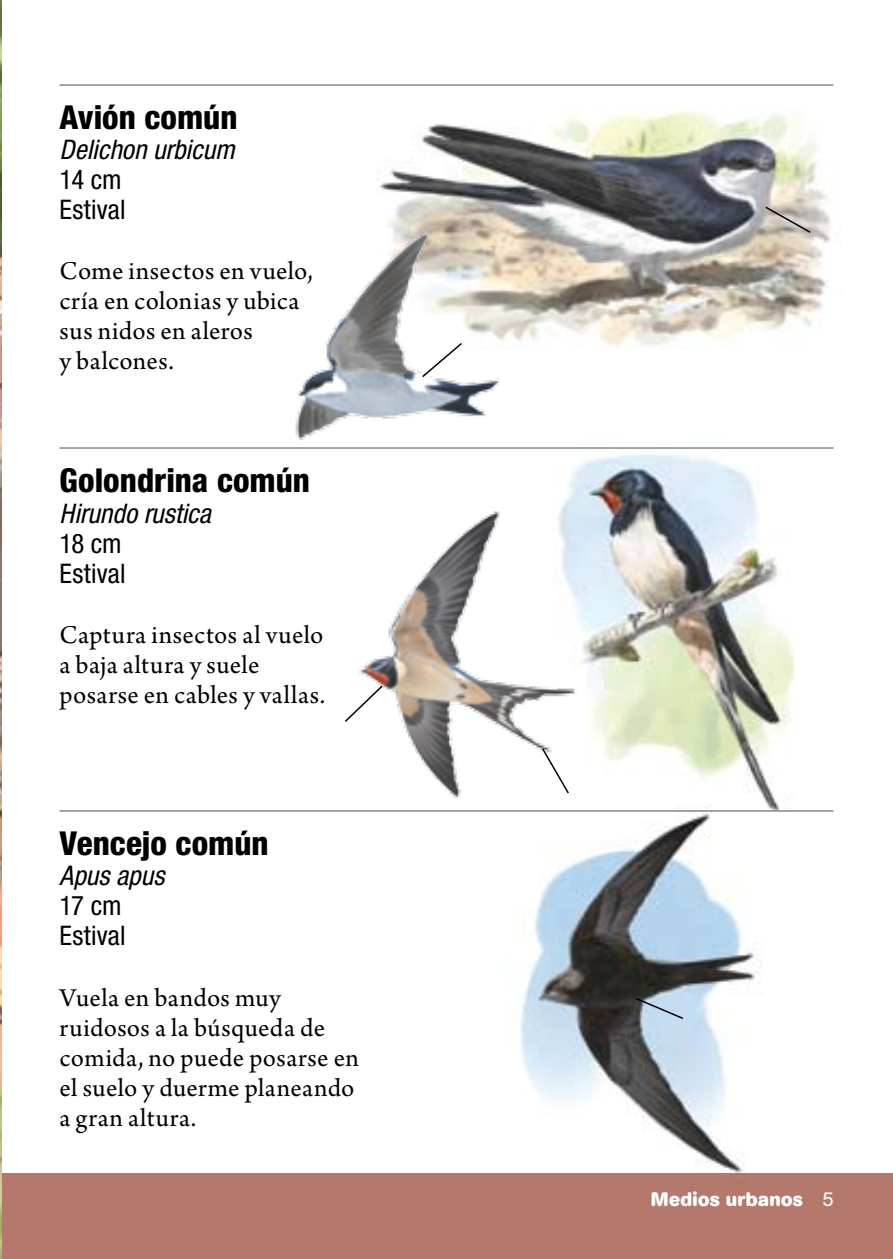
<style>
.page{position:relative;width:893px;height:1259px;background:#fff}
.page>*{position:absolute;margin:0;border:0;box-sizing:border-box;transform-origin:0 0}
.Especie{font:800 condensed 33px "Helvetica Neue";color:#000}
.txt{font:27px/30px "Arno Pro";letter-spacing:.015em;color:#000}
.Nombre_científico{font:italic condensed 27px "Helvetica Neue";color:#000}
.Característica{font:condensed 27px "Helvetica Neue";letter-spacing:.005em;color:#000}
.t1{font:700 19.5px "AG Book Rounded";letter-spacing:.02em;color:#fff}
.s1{font-weight:400}
</style>
<div class="page">
<div style="left:0;top:1174px;width:893px;height:85px;background:#b4786c"></div>
<img style="left:0;top:0;width:1px;height:1259px">
<img style="left:379px;top:84px;width:455px;height:263px">
<img style="left:567px;top:447px;width:267px;height:365px">
<img style="left:295px;top:228px;width:213px;height:212px">
<img style="left:359px;top:499px;width:235px;height:305px">
<hr style="left:60px;top:84px;width:773px;height:2px;background:#87888a">
<hr style="left:60px;top:447px;width:773px;height:2px;background:#87888a">
<hr style="left:60px;top:810px;width:773px;height:1px;background:#87888a">
<svg style="left:764px;top:205px;width:48px;height:29px"></svg>
<svg style="left:421px;top:341px;width:43px;height:38px"></svg>
<svg style="left:345px;top:684px;width:39px;height:39px"></svg>
<svg style="left:541px;top:747px;width:29px;height:48px"></svg>
<img style="left:505px;top:804px;width:276px;height:370px">
<p class="Especie" style="left:60px;top:97px;width:180px">Avión común</p>
<p class="Nombre_científico" style="left:60px;top:134px;width:177px">Delichon urbicum</p>
<p class="Característica" style="left:60px;top:164px;width:64px">14 cm</p>
<p class="Característica" style="left:60px;top:194px;width:67px">Estival</p>
<p class="txt" style="left:60px;top:257px;width:255px">Come insectos en vuelo, cría en colonias y ubica sus nidos en aleros<br>y balcones.</p>
<p class="Especie" style="left:60px;top:460px;width:252px">Golondrina común</p>
<p class="Nombre_científico" style="left:60px;top:497px;width:153px">Hirundo rustica</p>
<p class="Característica" style="left:60px;top:527px;width:64px">18 cm</p>
<p class="Característica" style="left:60px;top:557px;width:67px">Estival</p>
<p class="txt" style="left:60px;top:621px;width:267px">Captura insectos al vuelo a baja altura y suele posarse en cables y vallas.</p>
<p class="Especie" style="left:60px;top:823px;width:211px">Vencejo común</p>
<p class="Nombre_científico" style="left:60px;top:860px;width:106px">Apus apus</p>
<p class="Característica" style="left:60px;top:890px;width:64px">17 cm</p>
<p class="Característica" style="left:60px;top:920px;width:67px">Estival</p>
<p class="txt" style="left:60px;top:983px;width:301px">Vuela en bandos muy ruidosos a la búsqueda de comida, no puede posarse en el suelo y duerme planeando a gran altura.</p>
<p class="t1" style="left:651px;top:1188px;width:184px">Medios urbanos <span class="s1">5</span></p>
</div>
